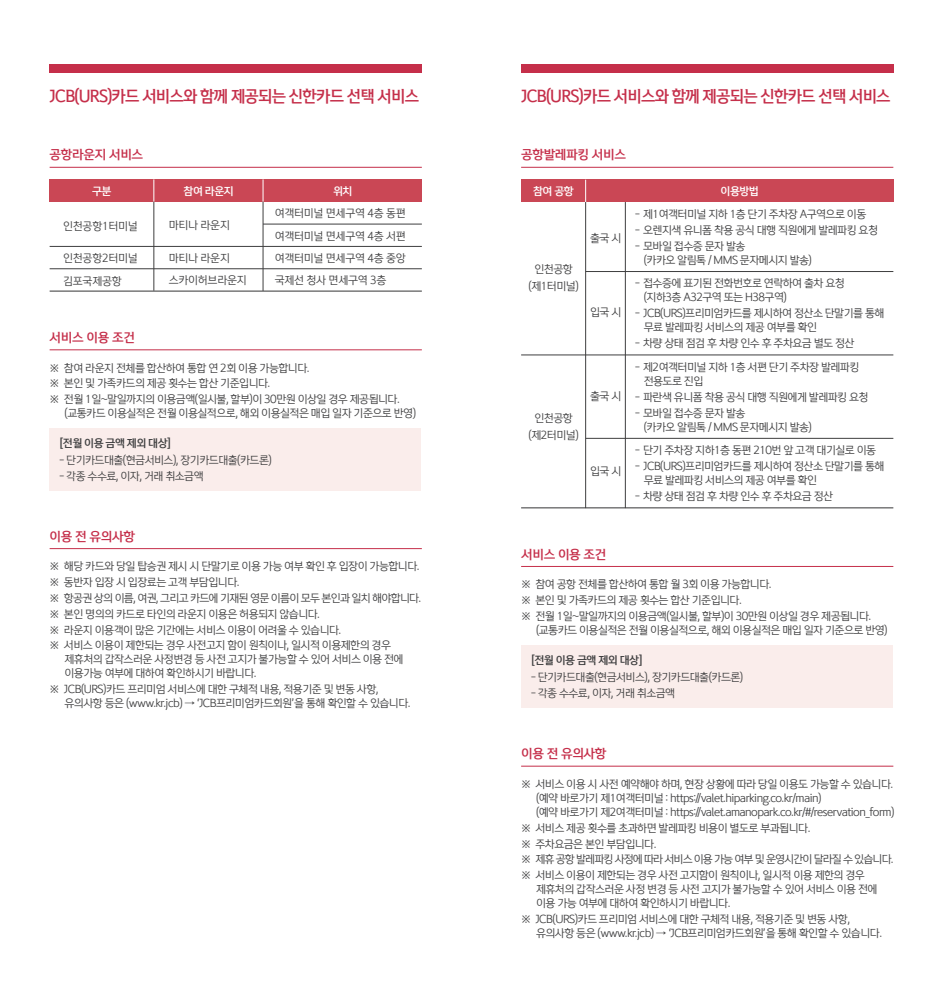
<style>
.page{position:relative;width:943px;height:993px;background:#fff}
.page>*{position:absolute;margin:0;border:0;box-sizing:border-box;transform-origin:0 0}
.t1{font:500 15.75px "One Shinhan";letter-spacing:-.05em;color:#c52f4a;scale:.96 1}
.t2{font:500 12.25px "One Shinhan";letter-spacing:-.03em;color:#c52f4a}
.t3{font:300 10.5px/15.8px "One Shinhan";letter-spacing:-.05em;color:#3e3e3f}
.t4{font:300 10.5px "One Shinhan";letter-spacing:-.025em;color:#3e3e3f}
.t5{font:500 10.5px "One Shinhan";letter-spacing:-.05em;color:#3e3e3f}
.t6{font:500 10.5px "One Shinhan";letter-spacing:-.05em;color:#fff}
</style>
<div class="page">
<hr style="left:50px;top:349px;width:372px;height:1px;background:#c52f4a">
<hr style="left:50px;top:548px;width:372px;height:1px;background:#c52f4a">
<div style="left:50px;top:64px;width:372px;height:9px;background:#c52f4a"></div>
<hr style="left:50px;top:167px;width:372px;height:1px;background:#c52f4a">
<div style="left:50px;top:179px;width:372px;height:23px;background:#ca4755"></div>
<svg style="left:153px;top:179px;width:1px;height:23px"></svg>
<hr style="left:263px;top:224px;width:159px;height:1px;background:#3e3e3f">
<hr style="left:50px;top:246px;width:372px;height:1px;background:#3e3e3f">
<hr style="left:50px;top:268px;width:372px;height:1px;background:#3e3e3f">
<hr style="left:50px;top:290px;width:372px;height:1px;background:#3e3e3f">
<hr style="left:153px;top:202px;width:1px;height:88px;background:#3e3e3f">
<svg style="left:263px;top:179px;width:1px;height:23px"></svg>
<hr style="left:263px;top:202px;width:1px;height:89px;background:#3e3e3f">
<div style="left:521px;top:64px;width:372px;height:9px;background:#c52f4a"></div>
<hr style="left:521px;top:167px;width:372px;height:1px;background:#c52f4a">
<hr style="left:521px;top:566px;width:372px;height:1px;background:#c52f4a">
<hr style="left:521px;top:765px;width:372px;height:1px;background:#c52f4a">
<div style="left:521px;top:180px;width:372px;height:22px;background:#ca4755"></div>
<svg style="left:585px;top:180px;width:1px;height:22px"></svg>
<hr style="left:521px;top:507px;width:372px;height:1px;background:#3e3e3f">
<hr style="left:585px;top:271px;width:308px;height:1px;background:#3e3e3f">
<hr style="left:521px;top:354px;width:372px;height:1px;background:#3e3e3f">
<hr style="left:585px;top:438px;width:308px;height:1px;background:#3e3e3f">
<hr style="left:585px;top:202px;width:1px;height:306px;background:#3e3e3f">
<hr style="left:625px;top:202px;width:1px;height:306px;background:#3e3e3f">
<div style="left:50px;top:428px;width:371px;height:62px;background:#faedeb"></div>
<div style="left:521px;top:644px;width:371px;height:63px;background:#faedeb"></div>
<h1 class="t1" style="left:50px;top:86px;width:386px">JCB(URS)카드 서비스와 함께 제공되는 신한카드 선택 서비스</h1>
<p class="t2" style="left:50px;top:147px;width:95px">공항라운지 서비스</p>
<p class="t6" style="left:92px;top:184px;width:21px">구분</p>
<p class="t6" style="left:184px;top:184px;width:52px">참여 라운지</p>
<p class="t6" style="left:333px;top:184px;width:21px">위치</p>
<p class="t4" style="left:63px;top:219px;width:76px">인천공항1터미널</p>
<p class="t3" style="left:169px;top:218px;width:63px">마티나 라운지</p>
<p class="t4" style="left:275px;top:206px;width:133px">여객터미널 면세구역 4층 동편</p>
<p class="t4" style="left:275px;top:229px;width:133px">여객터미널 면세구역 4층 서편</p>
<p class="t4" style="left:63px;top:251px;width:76px">인천공항2터미널</p>
<p class="t3" style="left:169px;top:250px;width:63px">마티나 라운지</p>
<p class="t4" style="left:275px;top:251px;width:133px">여객터미널 면세구역 4층 중앙</p>
<p class="t3" style="left:63px;top:273px;width:60px">김포국제공항</p>
<p class="t4" style="left:169px;top:273px;width:79px">스카이허브라운지</p>
<p class="t4" style="left:275px;top:273px;width:113px">국제선 청사 면세구역 3층</p>
<p class="t2" style="left:50px;top:329px;width:87px">서비스 이용 조건</p>
<p class="t3" style="left:50px;top:360px;width:351px">※ 참여 라운지 전체를 합산하여 통합 연 2회 이용 가능합니다.<br>※ 본인 및 가족카드의 제공 횟수는 합산 기준입니다.<br>※ 전월 1일~말일까지의 이용금액(일시불, 할부)이 30만원 이상일 경우 제공됩니다.</p>
<p class="t3" style="left:64px;top:405px;width:353px">(교통카드 이용실적은 전월 이용실적으로, 해외 이용실적은 매입 일자 기준으로 반영)</p>
<p class="t5" style="left:60px;top:436px;width:113px">[전월 이용 금액 제외 대상]</p>
<p class="t3" style="left:60px;top:452px;width:214px">- 단기카드대출(현금서비스), 장기카드대출(카드론)</p>
<p class="t3" style="left:60px;top:468px;width:146px">- 각종 수수료, 이자, 거래 취소금액</p>
<p class="t2" style="left:50px;top:528px;width:87px">이용 전 유의사항</p>
<p class="t3" style="left:50px;top:558px;width:373px">※ 해당 카드와 당일 탑승권 제시 시 단말기로 이용 가능 여부 확인 후 입장이 가능합니다. ※ 동반자 입장 시 입장료는 고객 부담입니다.<br>※ 항공권 상의 이름, 여권, 그리고 카드에 기재된 영문 이름이 모두 본인과 일치 해야합니다. ※ 본인 명의의 카드로 타인의 라운지 이용은 허용되지 않습니다.<br>※ 라운지 이용객이 많은 기간에는 서비스 이용이 어려울 수 있습니다.<br>※ 서비스 이용이 제한되는 경우 사전고지 함이 원칙이나, 일시적 이용제한의 경우</p>
<p class="t3" style="left:64px;top:652px;width:340px;line-height:14px">제휴처의 갑작스러운 사정변경 등 사전 고지가 불가능할 수 있어 서비스 이용 전에 이용가능 여부에 대하여 확인하시기 바랍니다.</p>
<p class="t3" style="left:64px;top:682px;width:347px;line-height:14px;text-indent:-15px">※ JCB(URS)카드 프리미엄 서비스에 대한 구체적 내용, 적용기준 및 변동 사항, 유의사항 등은 (www.kr.jcb) → ‘JCB프리미엄카드회원’을 통해 확인할 수 있습니다.</p>
<h1 class="t1" style="left:521px;top:86px;width:386px">JCB(URS)카드 서비스와 함께 제공되는 신한카드 선택 서비스</h1>
<p class="t2" style="left:521px;top:147px;width:106px">공항발레파킹 서비스</p>
<p class="t6" style="left:533px;top:184px;width:42px">참여 공항</p>
<p class="t6" style="left:720px;top:184px;width:40px">이용방법</p>
<p class="t3" style="left:528px;top:260px;width:52px;line-height:17.5px;text-align:center">인천공항 (제1터미널)</p>
<p class="t3" style="left:590px;top:230px;width:33px">출국 시</p>
<p class="t3" style="left:590px;top:304px;width:33px">입국 시</p>
<p class="t3" style="left:528px;top:409px;width:52px;line-height:17.5px;text-align:center">인천공항 (제2터미널)</p>
<p class="t3" style="left:590px;top:388px;width:33px">출국 시</p>
<p class="t3" style="left:590px;top:463px;width:33px">입국 시</p>
<p class="t3" style="left:635px;top:207px;width:232px">- 제1여객터미널 지하 1층 단기 주차장 A구역으로 이동</p>
<p class="t3" style="left:635px;top:222px;width:244px">- 오렌지색 유니폼 착용 공식 대행 직원에게 발레파킹 요청</p>
<p class="t3" style="left:643px;top:239px;width:170px;line-height:14px;text-indent:-8px">- 모바일 접수증 문자 발송<br>(카카오 알림톡 / MMS 문자메시지 발송)</p>
<p class="t3" style="left:643px;top:277px;width:203px;line-height:14px;text-indent:-8px">- 접수증에 표기된 전화번호로 연락하여 출차 요청 (지하3층 A32구역 또는 H38구역)</p>
<p class="t3" style="left:643px;top:306px;width:242px;line-height:14px;text-indent:-8px">- JCB(URS)프리미엄카드를 제시하여 정산소 단말기를 통해 무료 발레파킹 서비스의 제공 여부를 확인</p>
<p class="t3" style="left:635px;top:335px;width:221px">- 차량 상태 점검 후 차량 인수 후 주차요금 별도 정산</p>
<p class="t3" style="left:643px;top:360px;width:217px;line-height:14px;text-indent:-8px">- 제2여객터미널 지하 1층 서편 단기 주차장 발레파킹 전용도로 진입</p>
<p class="t3" style="left:635px;top:389px;width:235px">- 파란색 유니폼 착용 공식 대행 직원에게 발레파킹 요청</p>
<p class="t3" style="left:643px;top:406px;width:170px;line-height:14px;text-indent:-8px">- 모바일 접수증 문자 발송<br>(카카오 알림톡 / MMS 문자메시지 발송)</p>
<p class="t3" style="left:635px;top:443px;width:242px">- 단기 주차장 지하1층 동편 210번 앞 고객 대기실로 이동</p>
<p class="t3" style="left:643px;top:459px;width:242px;line-height:14px;text-indent:-8px">- JCB(URS)프리미엄카드를 제시하여 정산소 단말기를 통해 무료 발레파킹 서비스의 제공 여부를 확인</p>
<p class="t3" style="left:635px;top:488px;width:199px">- 차량 상태 점검 후 차량 인수 후 주차요금 정산</p>
<p class="t2" style="left:521px;top:546px;width:87px">서비스 이용 조건</p>
<p class="t3" style="left:521px;top:576px;width:351px">※ 참여 공항 전체를 합산하여 통합 월 3회 이용 가능합니다.<br>※ 본인 및 가족카드의 제공 횟수는 합산 기준입니다.<br>※ 전월 1일~말일까지의 이용금액(일시불, 할부)이 30만원 이상일 경우 제공됩니다.</p>
<p class="t3" style="left:536px;top:622px;width:353px">(교통카드 이용실적은 전월 이용실적으로, 해외 이용실적은 매입 일자 기준으로 반영)</p>
<p class="t5" style="left:531px;top:652px;width:113px">[전월 이용 금액 제외 대상]</p>
<p class="t3" style="left:531px;top:669px;width:214px">- 단기카드대출(현금서비스), 장기카드대출(카드론)</p>
<p class="t3" style="left:531px;top:685px;width:146px">- 각종 수수료, 이자, 거래 취소금액</p>
<p class="t2" style="left:521px;top:745px;width:87px">이용 전 유의사항</p>
<p class="t3" style="left:536px;top:777px;width:360px;line-height:14px;text-indent:-15px">※ 서비스 이용 시 사전 예약해야 하며, 현장 상황에 따라 당일 이용도 가능할 수 있습니다. (예약 바로가기 제1여객터미널 : https://valet.hiparking.co.kr/main)<br>(예약 바로가기 제2여객터미널 : https://valet.amanopark.co.kr/#/reservation_form)</p>
<p class="t3" style="left:521px;top:820px;width:374px">※ 서비스 제공 횟수를 초과하면 발레파킹 비용이 별도로 부과됩니다.<br>※ 주차요금은 본인 부담입니다.<br>※ 제휴 공항 발레파킹 사정에 따라 서비스 이용 가능 여부 및 운영시간이 달라질 수 있습니다. ※ 서비스 이용이 제한되는 경우 사전 고지함이 원칙이나, 일시적 이용 제한의 경우</p>
<p class="t3" style="left:536px;top:882px;width:343px;line-height:14px">제휴처의 갑작스러운 사정 변경 등 사전 고지가 불가능할 수 있어 서비스 이용 전에 이용 가능 여부에 대하여 확인하시기 바랍니다.</p>
<p class="t3" style="left:536px;top:911px;width:347px;line-height:14px;text-indent:-15px">※ JCB(URS)카드 프리미엄 서비스에 대한 구체적 내용, 적용기준 및 변동 사항, 유의사항 등은 (www.kr.jcb) → ‘JCB프리미엄카드회원’을 통해 확인할 수 있습니다.</p>
</div>
